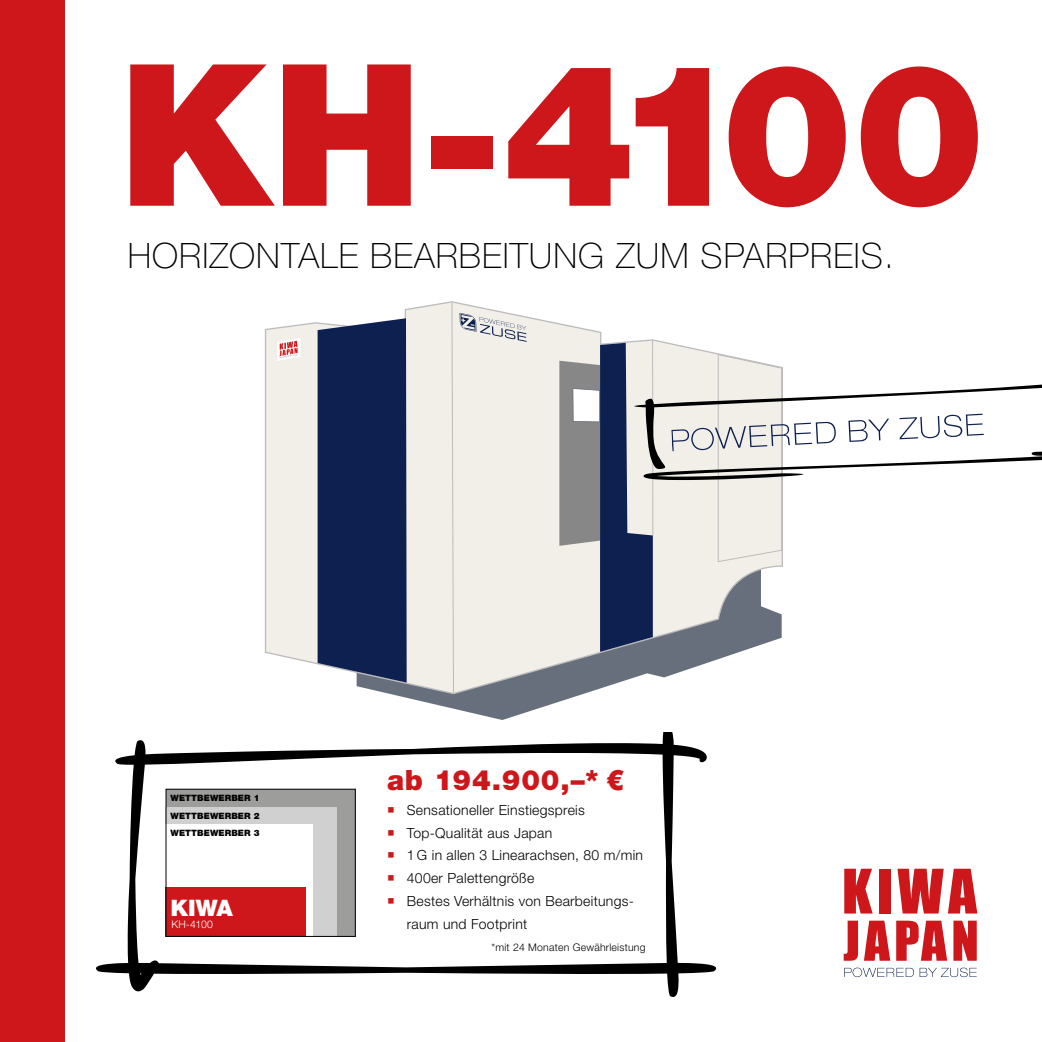
<style>
.page{position:relative;width:1042px;height:1042px;background:#fff}
.page>*{position:absolute;margin:0;border:0;box-sizing:border-box;transform-origin:0 0}
.t1{font:900 197.75px "Helvetica Neue LT Pro";letter-spacing:-.055em;color:#cd171a}
.t2{font:100 35px "Helvetica Neue LT Pro";letter-spacing:.03em;color:#000}
.t3{font:900 28px "Helvetica Neue LT Pro";letter-spacing:.03em;color:#cd171a}
.t4{font:900 22.75px "Helvetica Neue LT Pro";color:#fff}
.t5{font:300 14px/22.8px "Helvetica Neue LT Pro";letter-spacing:.02em;color:#000}
.t6{font:300 10.5px "Helvetica Neue LT Pro";letter-spacing:.02em;color:#000}
.t7{font:300 10.5px "Helvetica Neue LT Pro";color:#fff}
.t8{font:900 8.75px/17.5px "Helvetica Neue LT Pro";letter-spacing:.01em;color:#000;text-align:justify}
</style>
<div class="page">
<svg style="left:844px;top:869px;width:28px;height:44px"></svg>
<div style="left:879px;top:869px;width:11px;height:44px;background:#cd171a"></div>
<svg style="left:897px;top:869px;width:80px;height:44px"></svg>
<svg style="left:843px;top:920px;width:15px;height:41px"></svg>
<svg style="left:864px;top:920px;width:26px;height:41px"></svg>
<svg style="left:896px;top:920px;width:51px;height:41px"></svg>
<svg style="left:953px;top:920px;width:23px;height:41px"></svg>
<svg style="left:844px;top:967px;width:132px;height:10px"></svg>
<div style="left:0;top:0;width:64px;height:1042px;background:#cd171a"></div>
<svg style="left:96px;top:732px;width:621px;height:265px"></svg>
<div style="left:166px;top:789px;width:189px;height:147px;background:#9d9d9c"></div>
<div style="left:166px;top:807px;width:171px;height:129px;background:#d0d0d0"></div>
<div style="left:166px;top:824px;width:147px;height:112px;background:#fff"></div>
<div style="left:166px;top:887px;width:140px;height:49px;background:#cd171a"></div>
<svg style="left:391px;top:694px;width:192px;height:26px"></svg>
<svg style="left:265px;top:301px;width:518px;height:393px;fill:#f1efe8"></svg>
<svg style="left:451px;top:302px;width:202px;height:391px;background:#e5e4df"></svg>
<svg style="left:277px;top:338px;width:24px;height:23px"></svg>
<div style="left:318px;top:318px;width:89px;height:364px;background:#0e2050"></div>
<svg style="left:559px;top:343px;width:94px;height:309px;background:#797f91"></svg>
<svg style="left:459px;top:313px;width:67px;height:29px;background:#cfd0d1"></svg>
<svg style="left:629px;top:373px;width:413px;height:107px"></svg>
<svg style="left:671px;top:354px;width:165px;height:208px"></svg>
<svg style="left:848px;top:418px;width:41px;height:24px"></svg>
<svg style="left:899px;top:414px;width:85px;height:25px"></svg>
<svg style="left:388px;top:807px;width:6px;height:5px"></svg>
<svg style="left:388px;top:830px;width:6px;height:5px"></svg>
<svg style="left:388px;top:852px;width:6px;height:6px"></svg>
<svg style="left:388px;top:875px;width:6px;height:6px"></svg>
<svg style="left:388px;top:898px;width:6px;height:5px"></svg>
<h1 class="t1" style="left:118px;top:17px;width:869px">KH-4100</h1>
<h2 class="t2" style="left:128px;top:236px;width:767px">HORIZONTALE BEARBEITUNG ZUM SPARPREIS.</h2>
<p class="t8" style="left:171px;top:789px;width:91px">WETTBEWERBER 1<br>WETTBEWERBER 2<br>WETTBEWERBER 3</p>
<h3 class="t4" style="left:171px;top:894px;width:64px">KIWA</h3>
<p class="t7" style="left:171px;top:918px;width:43px">KH-4100</p>
<h3 class="t3" style="left:387px;top:763px;width:239px">ab 194.900,–* €</h3>
<p class="t5" style="left:407px;top:798px;width:238px">Sensationeller Einstiegspreis<br>Top-Qualität aus Japan<br>1 G in allen 3 Linearachsen, 80 m/min<br>400er Palettengröße<br>Bestes Verhältnis von Bearbeitungs&shy;raum und Footprint</p>
<p class="t6" style="left:491px;top:941px;width:155px">*mit 24 Monaten Gewährleistung</p>
</div>
